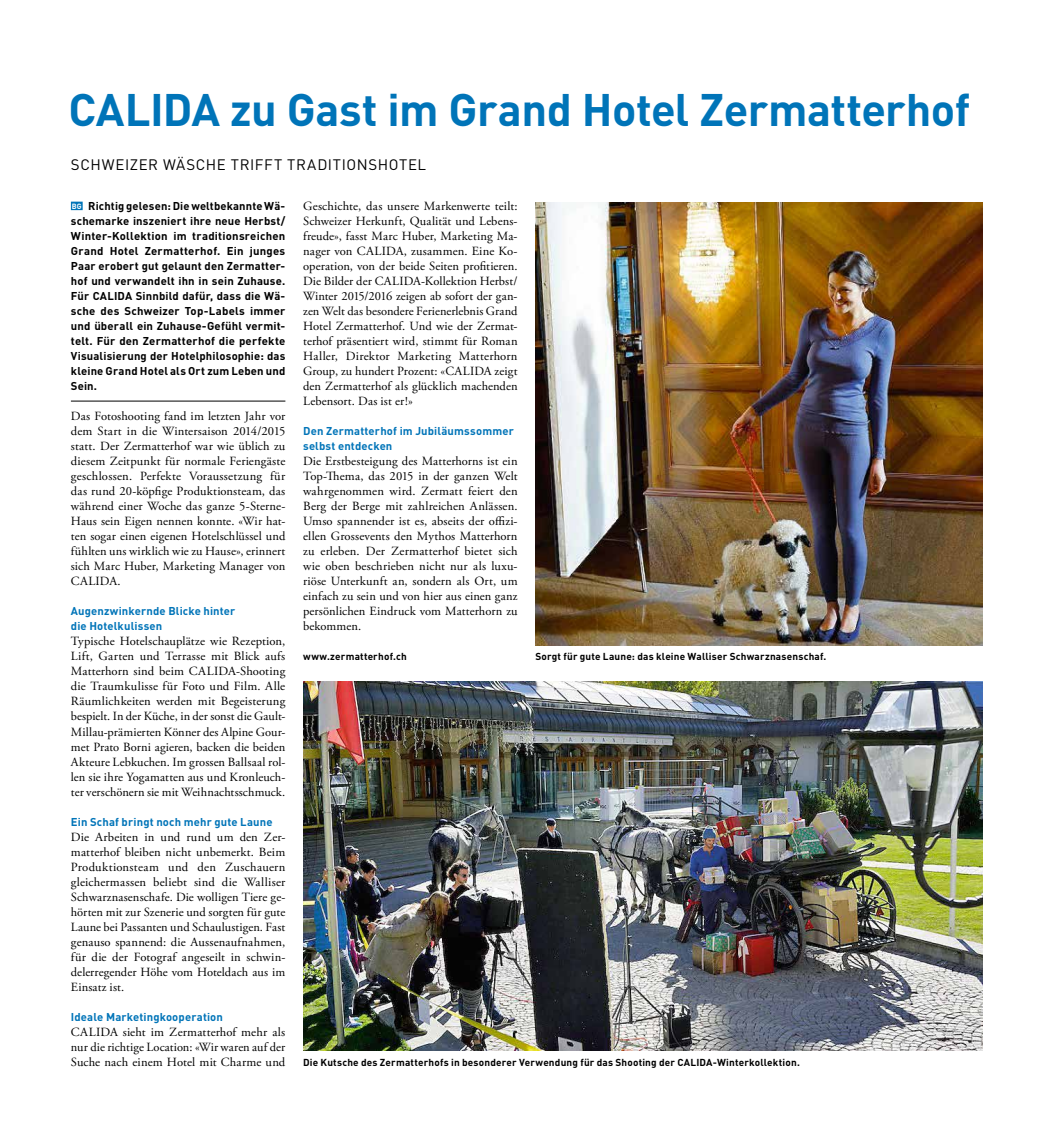
<style>
.page{position:relative;width:1053px;height:1133px;background:#fff}
.page>*{position:absolute;margin:0;border:0;box-sizing:border-box;transform-origin:0 0}
.t1{font:700 45px "DIN";letter-spacing:-.015em;color:#0074b8}
.t2{font:15px "DIN";letter-spacing:.04em;color:#000}
.t3{font:12.5px/15px "Adobe Garamond Pro";letter-spacing:.005em;color:#000;text-align:justify}
.t4{font:700 11.25px/15px "DIN";letter-spacing:.015em;color:#000;text-align:justify}
.t5{font:700 11.25px/15px "DIN";letter-spacing:.01em;color:#0074b8}
.t6{font:700 10px "DIN";letter-spacing:.02em;color:#000}
.s1{font-size:7.5px;color:#fff}
</style>
<div class="page">
<div style="left:71px;top:201px;width:12px;height:9px;background:#0074b8"></div>
<hr style="left:71px;top:401px;width:214px;height:1px;background:#000">
<img style="left:303px;top:681px;width:678px;height:369px">
<img style="left:535px;top:202px;width:446px;height:443px">
<h1 class="t1" style="left:68px;top:80px;width:903px">CALIDA zu Gast im Grand Hotel Zermatterhof</h1>
<p class="t2" style="left:71px;top:155px;width:357px">SCHWEIZER WÄSCHE TRIFFT TRADITIONSHOTEL</p>
<p class="t4" style="left:71px;top:198px;width:216px"><span class="s1">BG</span> Richtig gelesen: Die weltbekannte Wä&shy;schemarke inszeniert ihre neue Herbst/ Winter-Kollektion im traditionsreichen Grand Hotel Zermatterhof. Ein junges Paar erobert gut gelaunt den Zermatter&shy;hof und verwandelt ihn in sein Zuhause.<br>Für CALIDA Sinnbild dafür, dass die Wä&shy;sche des Schweizer Top-Labels immer und überall ein Zuhause-Gefühl vermit&shy;telt. Für den Zermatterhof die perfekte Visualisierung der Hotelphilosophie: das kleine Grand Hotel als Ort zum Leben und Sein.</p>
<p class="t3" style="left:71px;top:409px;width:216px">Das Fotoshooting fand im letzten Jahr vor dem Start in die Wintersaison 2014/2015 statt. Der Zermatterhof war wie üblich zu diesem Zeitpunkt für normale Feriengäste geschlossen. Perfekte Voraussetzung für das rund 20-köpfige Produktionsteam, das während einer Woche das ganze 5-Sterne-Haus sein Eigen nennen konnte. «Wir hat&shy;ten sogar einen eigenen Hotelschlüssel und fühlten uns wirklich wie zu Hause», erinnert sich Marc Huber, Marketing Manager von CALIDA.</p>
<p class="t5" style="left:71px;top:603px;width:166px">Augenzwinkernde Blicke hinter die Hotelkulissen</p>
<p class="t3" style="left:71px;top:634px;width:216px">Typische Hotelschauplätze wie Rezeption, Lift, Garten und Terrasse mit Blick aufs Matterhorn sind beim CALIDA-Shooting die Traumkulisse für Foto und Film. Alle Räumlichkeiten werden mit Begeisterung bespielt. In der Küche, in der sonst die Gault-Millau-prämierten Könner des Alpine Gour&shy;met Prato Borni agieren, backen die beiden Akteure Lebkuchen. Im grossen Ballsaal rol&shy;len sie ihre Yogamatten aus und Kronleuch&shy;ter verschönern sie mit Weihnachtsschmuck.</p>
<p class="t5" style="left:71px;top:813px;width:203px">Ein Schaf bringt noch mehr gute Laune</p>
<p class="t3" style="left:71px;top:829px;width:216px">Die Arbeiten in und rund um den Zer&shy;matterhof bleiben nicht unbemerkt. Beim Produktionsteam und den Zuschauern gleichermassen beliebt sind die Walliser Schwarznasenschafe. Die wolligen Tiere ge&shy;hörten mit zur Szenerie und sorgten für gute Laune bei Passanten und Schaulustigen. Fast genauso spannend: die Aussenaufnahmen, für die der Fotograf angeseilt in schwin&shy;delerregender Höhe vom Hoteldach aus im Einsatz ist.</p>
<p class="t5" style="left:71px;top:1008px;width:154px">Ideale Marketingkooperation</p>
<p class="t3" style="left:71px;top:1024px;width:216px">CALIDA sieht im Zermatterhof mehr als nur die richtige Location: «Wir waren auf der Suche nach einem Hotel mit Charme und</p>
<p class="t3" style="left:303px;top:199px;width:216px">Geschichte, das unsere Markenwerte teilt:<br>Schweizer Herkunft, Qualität und Lebens&shy;freude», fasst Marc Huber, Marketing Ma&shy;nager von CALIDA, zusammen. Eine Ko&shy;operation, von der beide Seiten profitieren.<br>Die Bilder der CALIDA-Kollektion Herbst/ Winter 2015/2016 zeigen ab sofort der gan&shy;zen Welt das besondere Ferienerlebnis Grand Hotel Zermatterhof. Und wie der Zermat&shy;terhof präsentiert wird, stimmt für Roman Haller, Direktor Marketing Matterhorn Group, zu hundert Prozent: «CALIDA zeigt den Zermatterhof als glücklich machenden Lebensort. Das ist er!»</p>
<p class="t5" style="left:303px;top:423px;width:212px">Den Zermatterhof im Jubiläumssommer selbst entdecken</p>
<p class="t3" style="left:303px;top:454px;width:216px">Die Erstbesteigung des Matterhorns ist ein Top-Thema, das 2015 in der ganzen Welt wahrgenommen wird. Zermatt feiert den Berg der Berge mit zahlreichen Anlässen.<br>Umso spannender ist es, abseits der offizi&shy;ellen Grossevents den Mythos Matterhorn zu erleben. Der Zermatterhof bietet sich wie oben beschrieben nicht nur als luxu&shy;riöse Unterkunft an, sondern als Ort, um einfach zu sein und von hier aus einen ganz persönlichen Eindruck vom Matterhorn zu bekommen.</p>
<p class="t6" style="left:303px;top:650px;width:105px">www.zermatterhof.ch</p>
<p class="t6" style="left:535px;top:650px;width:292px">Sorgt für gute Laune: das kleine Walliser Schwarznasenschaf.</p>
<p class="t6" style="left:303px;top:1055px;width:498px">Die Kutsche des Zermatterhofs in besonderer Verwendung für das Shooting der CALIDA-Winterkollektion.</p>
</div>
